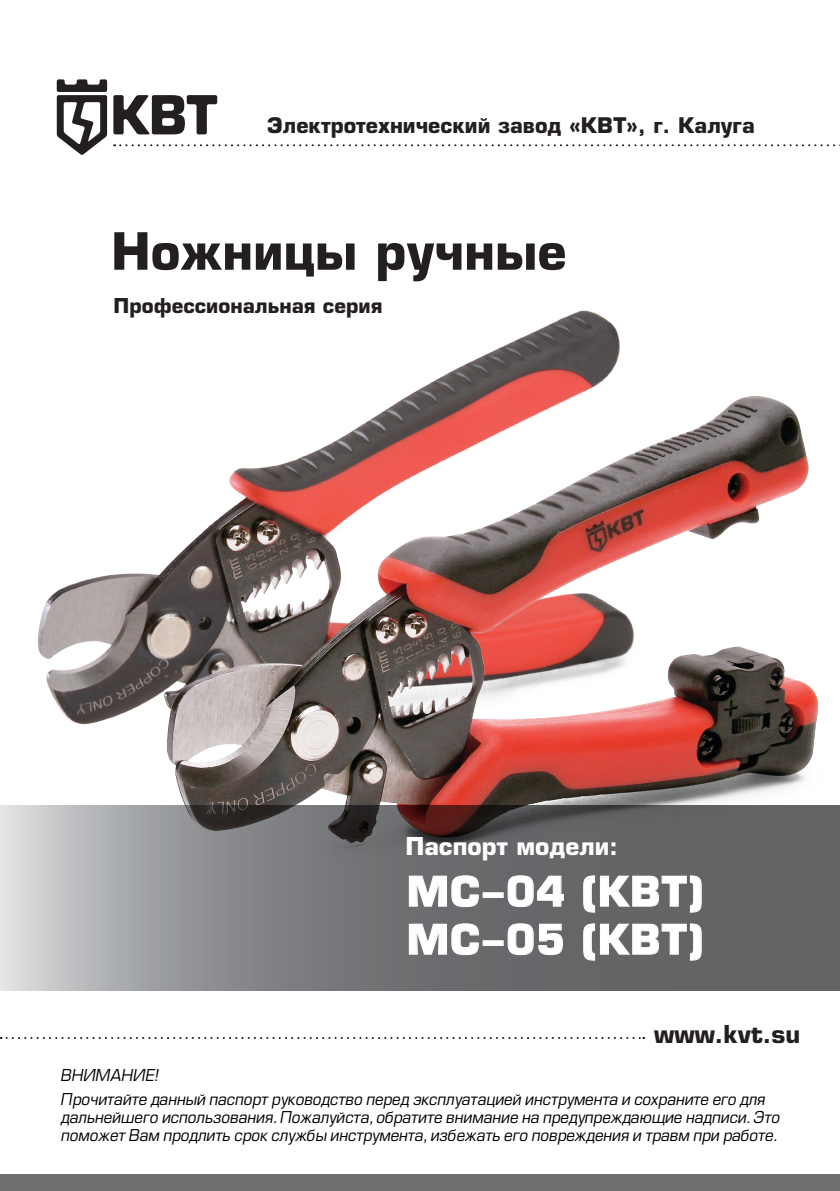
<style>
.page{position:relative;width:840px;height:1191px;background:#fff}
.page>*{position:absolute;margin:0;border:0;box-sizing:border-box;transform-origin:0 0}
.t1{font:700 50px "Europe";color:#231f20}
.t2{font:700 40px/48px "Europe";letter-spacing:.025em;color:#fff}
.t3{font:700 24px "Europe";color:#fff}
.t4{font:700 24px "Europe";color:#231f20}
.t5{font:700 21px "Europe";color:#231f20}
.t6{font:700 20px "Europe";color:#231f20}
.t7{font:italic 16px/23.6px "Europe";letter-spacing:-.005em;color:#000}
</style>
<div class="page">
<svg style="left:57px;top:79px;width:50px;height:76px"></svg>
<div style="left:0;top:1173px;width:839px;height:18px;background:#6d6f71"></div>
<svg style="left:113px;top:95px;width:727px;height:52px"></svg>
<img style="left:38px;top:310px;width:582px;height:413px">
<img style="left:76px;top:343px;width:743px;height:462px">
<svg style="left:102px;top:310px;width:474px;height:18px"></svg>
<svg style="left:1px;top:1037px;width:643px;height:2px"></svg>
<svg style="left:0;top:805px;width:839px;height:185px;background:#7d7d7f"></svg>
<svg style="left:408px;top:875px;width:71px;height:32px;background:#848587"></svg>
<div style="left:483px;top:892px;width:20px;height:5px;border:1px solid #fff"></div>
<svg style="left:507px;top:875px;width:57px;height:32px;background:#7d7e81"></svg>
<svg style="left:582px;top:875px;width:119px;height:38px;background:#78797b"></svg>
<svg style="left:408px;top:923px;width:71px;height:32px;background:#848587"></svg>
<div style="left:483px;top:940px;width:20px;height:5px;border:1px solid #fff"></div>
<svg style="left:507px;top:923px;width:56px;height:32px;background:#808183"></svg>
<svg style="left:582px;top:923px;width:119px;height:38px;background:#78797b"></svg>
<h3 class="t5" style="left:267px;top:113px;width:489px">Электротехнический завод «КВТ», г. Калуга</h3>
<h1 class="t1" style="left:111px;top:221px;width:457px">Ножницы ручные</h1>
<p class="t6" style="left:113px;top:294px;width:270px">Профессиональная серия</p>
<h3 class="t3" style="left:405px;top:831px;width:214px">Паспорт модели:</h3>
<h2 class="t2" style="left:406px;top:867px;width:298px">MC-04 (КВТ)<br>MC-05 (КВТ)</h2>
<h3 class="t4" style="left:653px;top:1020px;width:147px">www.kvt.su</h3>
<p class="t7" style="left:61px;top:1064px;width:705px">ВНИМАНИЕ!<br>Прочитайте данный паспорт руководство перед эксплуатацией инструмента и сохраните его для</p>
<p class="t7" style="left:61px;top:1108px;width:720px;line-height:18px">дальнейшего использования. Пожалуйста, обратите внимание на предупреждающие надписи. Это поможет Вам продлить срок службы инструмента, избежать его повреждения и травм при работе.</p>
</div>
